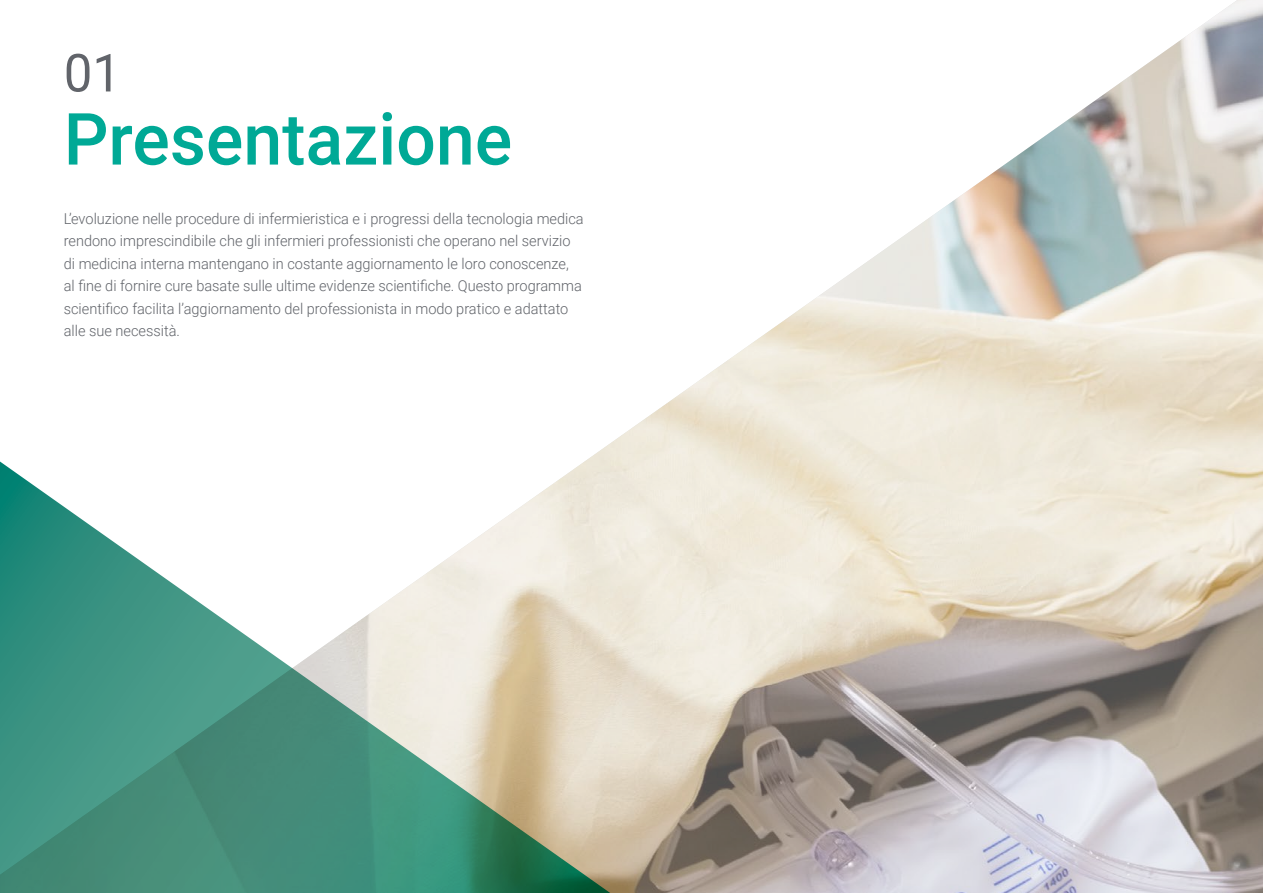
<style>
.page{position:relative;width:1263px;height:893px;background:#fff}
.page>*{position:absolute;margin:0;border:0;box-sizing:border-box;transform-origin:0 0}
.t1{font:500 72px "Roboto";color:#00a996}
.t2{font:52.5px "Roboto";color:#61646a}
.t3{font:300 15px/22.5px "Roboto";color:#61646a}
</style>
<div class="page">
<img style="left:607px;top:0;width:656px;height:893px">
<svg style="left:0;top:446px;width:640px;height:447px"></svg>
<h2 class="t2" style="left:64px;top:36px;width:59px">01</h2>
<h1 class="t1" style="left:64px;top:89px;width:450px">Presentazione</h1>
<p class="t3" style="left:64px;top:207px;width:521px">L’evoluzione nelle procedure di infermieristica e i progressi della tecnologia medica rendono imprescindibile che gli infermieri professionisti che operano nel servizio di medicina interna mantengano in costante aggiornamento le loro conoscenze,<br>al fine di fornire cure basate sulle ultime evidenze scientifiche. Questo programma scientifico facilita l’aggiornamento del professionista in modo pratico e adattato alle sue necessità.</p>
</div>
